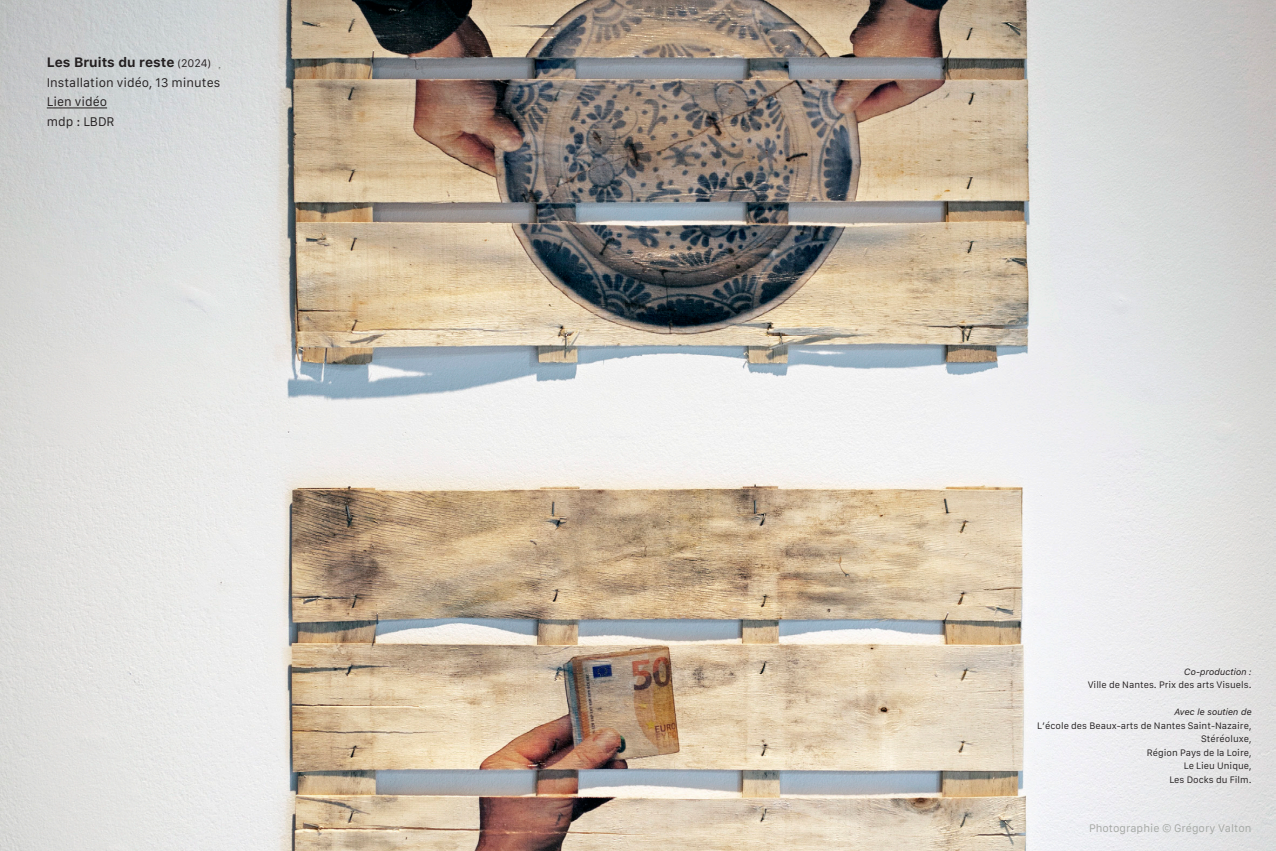
<style>
.page{position:relative;width:1276px;height:851px;background:#fff}
.page>*{position:absolute;margin:0;border:0;box-sizing:border-box;transform-origin:0 0}
.t1{font:700 13.5px "Galvji";color:#231f20}
.t2{font:12px "Galvji";color:#231f20}
.t3{font:10.5px "Galvji";color:#a5a8a4}
.t4{font:9px "Galvji";color:#231f20}
.t5{font:italic 9px "Galvji";color:#231f20}
.s1{font-weight:400;font-size:10.5px}
</style>
<div class="page">
<img style="left:0;top:0;width:1276px;height:850px">
<hr style="left:47px;top:108px;width:60px;height:1px;background:#231f20">
<p class="t1" style="left:47px;top:54px;width:166px">Les Bruits du reste <span class="s1">(2024)</span></p>
<p class="t2" style="left:47px;top:75px;width:175px">Installation vidéo, 13 minutes</p>
<p class="t2" style="left:47px;top:95px;width:62px">Lien vidéo</p>
<p class="t2" style="left:47px;top:114px;width:69px">mdp : LBDR</p>
<p class="t5" style="left:1184px;top:666px;width:69px">Co-production :</p>
<p class="t4" style="left:1087px;top:679px;width:165px">Ville de Nantes. Prix des arts Visuels.</p>
<p class="t5" style="left:1174px;top:706px;width:79px">Avec le soutien de</p>
<p class="t4" style="left:1037px;top:720px;width:216px">L’école des Beaux-arts de Nantes Saint-Nazaire,</p>
<p class="t4" style="left:1201px;top:733px;width:52px">Stéréoluxe,</p>
<p class="t4" style="left:1147px;top:747px;width:106px">Région Pays de la Loire,</p>
<p class="t4" style="left:1183px;top:760px;width:69px">Le Lieu Unique,</p>
<p class="t4" style="left:1169px;top:774px;width:84px">Les Docks du Film.</p>
<p class="t3" style="left:1089px;top:822px;width:164px">Photographie © Grégory Valton</p>
</div>
